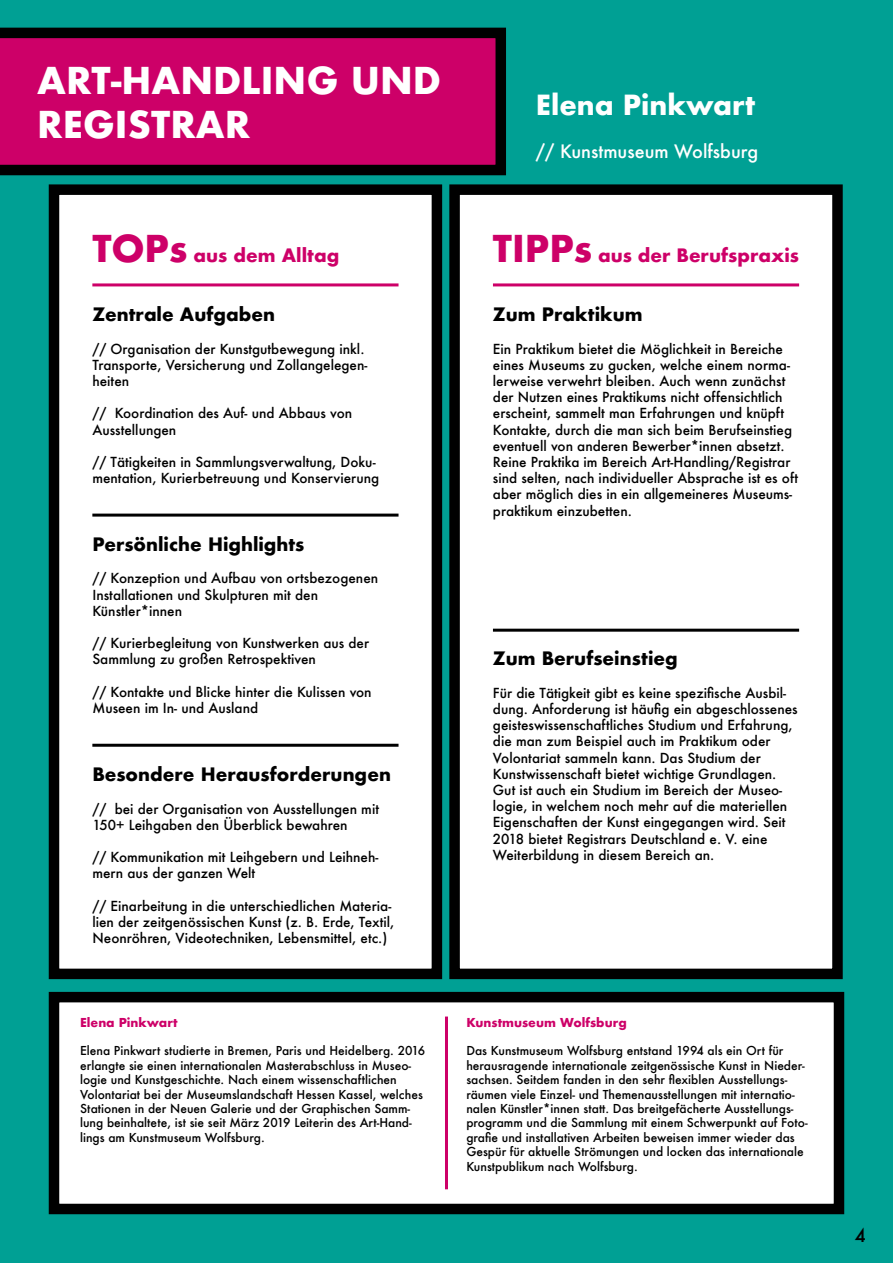
<style>
.page{position:relative;width:893px;height:1263px;background:#00a094}
.page>*{position:absolute;margin:0;border:0;box-sizing:border-box;transform-origin:0 0}
.t1{font:700 36px/43.2px "Futura";color:#fff}
.t2{font:700 27px "Futura";color:#fff}
.t3{font:700 18px "Futura";color:#000}
.t4{font:700 18px "Futura";color:#cd0068}
.t5{font:500 18px "Futura";color:#fff}
.t6{font:500 18px "Futura";color:#000}
.t7{font:500 13.5px/16.2px "Futura";color:#000}
.t8{font:500 12px/14.4px "Futura";color:#000}
.t9{font:700 12px "Futura";color:#cd0068}
.s1{font-size:36px}
</style>
<div class="page">
<svg style="left:0;top:28px;width:506px;height:147px;background:#ad0057"></svg>
<div style="left:54px;top:190px;width:383px;height:784px;background:#fff"></div>
<div style="left:49px;top:184px;width:393px;height:795px;border:10px solid #000"></div>
<div style="left:455px;top:190px;width:382px;height:784px;background:#fff"></div>
<div style="left:449px;top:184px;width:394px;height:795px;border:10px solid #000"></div>
<div style="left:54px;top:997px;width:785px;height:212px;background:#fff"></div>
<div style="left:49px;top:992px;width:795px;height:222px;border:10px solid #000"></div>
<hr style="left:92px;top:283px;width:307px;height:3px;background:#cd0068">
<hr style="left:92px;top:514px;width:307px;height:3px;background:#000">
<hr style="left:92px;top:744px;width:307px;height:3px;background:#000">
<hr style="left:493px;top:283px;width:306px;height:3px;background:#cd0068">
<hr style="left:493px;top:629px;width:306px;height:3px;background:#000">
<hr style="left:445px;top:1016px;width:3px;height:173px;background:#cd0068">
<p class="t1" style="left:37px;top:59px;width:405px">ART-HANDLING UND<br>REGISTRAR</p>
<p class="t2" style="left:536px;top:86px;width:221px">Elena Pinkwart</p>
<p class="t5" style="left:536px;top:139px;width:224px">// Kunstmuseum Wolfsburg</p>
<p class="t4" style="left:92px;top:242px;width:248px"><span class="s1">TOPs</span> aus dem Alltag</p>
<p class="t4" style="left:493px;top:242px;width:308px"><span class="s1">TIPPs</span> aus der Berufspraxis</p>
<p class="t3" style="left:92px;top:301px;width:184px">Zentrale Aufgaben</p>
<p class="t7" style="left:92px;top:340px;width:277px">// Organisation der Kunstgutbewegung inkl.<br>Transporte, Versicherung und Zollangelegen-</p>
<p class="t7" style="left:92px;top:373px;width:38px">heiten</p>
<p class="t7" style="left:92px;top:405px;width:261px">// Koordination des Auf- und Abbaus von</p>
<p class="t7" style="left:92px;top:421px;width:86px">Ausstellungen</p>
<p class="t7" style="left:92px;top:454px;width:288px">// Tätigkeiten in Sammlungsverwaltung, Doku&shy;mentation, Kurierbetreuung und Konservierung</p>
<p class="t3" style="left:92px;top:531px;width:214px">Persönliche Highlights</p>
<p class="t7" style="left:92px;top:570px;width:287px">// Konzeption und Aufbau von ortsbezogenen<br>Installationen und Skulpturen mit den</p>
<p class="t7" style="left:92px;top:602px;width:91px">Künstler*innen</p>
<p class="t7" style="left:92px;top:635px;width:278px">// Kurierbegleitung von Kunstwerken aus der<br>Sammlung zu großen Retrospektiven</p>
<p class="t7" style="left:92px;top:683px;width:281px">// Kontakte und Blicke hinter die Kulissen von<br>Museen im In- und Ausland</p>
<p class="t3" style="left:92px;top:761px;width:300px">Besondere Herausforderungen</p>
<p class="t7" style="left:92px;top:800px;width:288px">// bei der Organisation von Ausstellungen mit<br>150+ Leihgaben den Überblick bewahren</p>
<p class="t7" style="left:92px;top:849px;width:288px">// Kommunikation mit Leihgebern und Leihneh&shy;mern aus der ganzen Welt</p>
<p class="t7" style="left:92px;top:897px;width:303px">// Einarbeitung in die unterschiedlichen Materia&shy;lien der zeitgenössischen Kunst (z. B. Erde, Textil,<br>Neonröhren, Videotechniken, Lebensmittel, etc.)</p>
<p class="t9" style="left:80px;top:1013px;width:99px">Elena Pinkwart</p>
<p class="t8" style="left:80px;top:1043px;width:347px">Elena Pinkwart studierte in Bremen, Paris und Heidelberg. 2016 erlangte sie einen internationalen Masterabschluss in Museo&shy;logie und Kunstgeschichte. Nach einem wissenschaftlichen Volontariat bei der Museumslandschaft Hessen Kassel, welches Stationen in der Neuen Galerie und der Graphischen Samm&shy;lung beinhaltete, ist sie seit März 2019 Leiterin des Art-Hand&shy;lings am Kunstmuseum Wolfsburg.</p>
<p class="t3" style="left:493px;top:301px;width:151px">Zum Praktikum</p>
<p class="t7" style="left:493px;top:340px;width:307px">Ein Praktikum bietet die Möglichkeit in Bereiche eines Museums zu gucken, welche einem norma&shy;lerweise verwehrt bleiben. Auch wenn zunächst der Nutzen eines Praktikums nicht offensichtlich erscheint, sammelt man Erfahrungen und knüpft Kontakte, durch die man sich beim Berufseinstieg eventuell von anderen Bewerber*innen absetzt.<br>Reine Praktika im Bereich Art-Handling/Registrar sind selten, nach individueller Absprache ist es oft aber möglich dies in ein allgemeineres Museums&shy;praktikum einzubetten.</p>
<p class="t3" style="left:493px;top:645px;width:186px">Zum Berufseinstieg</p>
<p class="t7" style="left:493px;top:684px;width:306px">Für die Tätigkeit gibt es keine spezifische Ausbil&shy;dung. Anforderung ist häufig ein abgeschlossenes geisteswissenschaftliches Studium und Erfahrung, die man zum Beispiel auch im Praktikum oder</p>
<p class="t7" style="left:493px;top:749px;width:296px">Volontariat sammeln kann. Das Studium der Kunstwissenschaft bietet wichtige Grundlagen.<br>Gut ist auch ein Studium im Bereich der Museo&shy;logie, in welchem noch mehr auf die materiellen Eigenschaften der Kunst eingegangen wird. Seit 2018 bietet Registrars Deutschland e. V. eine Weiterbildung in diesem Bereich an.</p>
<p class="t9" style="left:466px;top:1013px;width:162px">Kunstmuseum Wolfsburg</p>
<p class="t8" style="left:466px;top:1043px;width:319px">Das Kunstmuseum Wolfsburg entstand 1994 als ein Ort für</p>
<p class="t8" style="left:466px;top:1058px;width:340px">herausragende internationale zeitgenössische Kunst in Nieder&shy;sachsen. Seitdem fanden in den sehr flexiblen Ausstellungs-</p>
<p class="t8" style="left:466px;top:1087px;width:330px">räumen viele Einzel- und Themenausstellungen mit internatio-</p>
<p class="t8" style="left:466px;top:1101px;width:329px">nalen Künstler*innen statt. Das breitgefächerte Ausstellungs-</p>
<p class="t8" style="left:466px;top:1115px;width:343px">programm und die Sammlung mit einem Schwerpunkt auf Foto-</p>
<p class="t8" style="left:466px;top:1130px;width:339px">grafie und installativen Arbeiten beweisen immer wieder das<br>Gespür für aktuelle Strömungen und locken das internationale<br>Kunstpublikum nach Wolfsburg.</p>
<h3 class="t6" style="left:855px;top:1223px;width:13px">4</h3>
</div>
